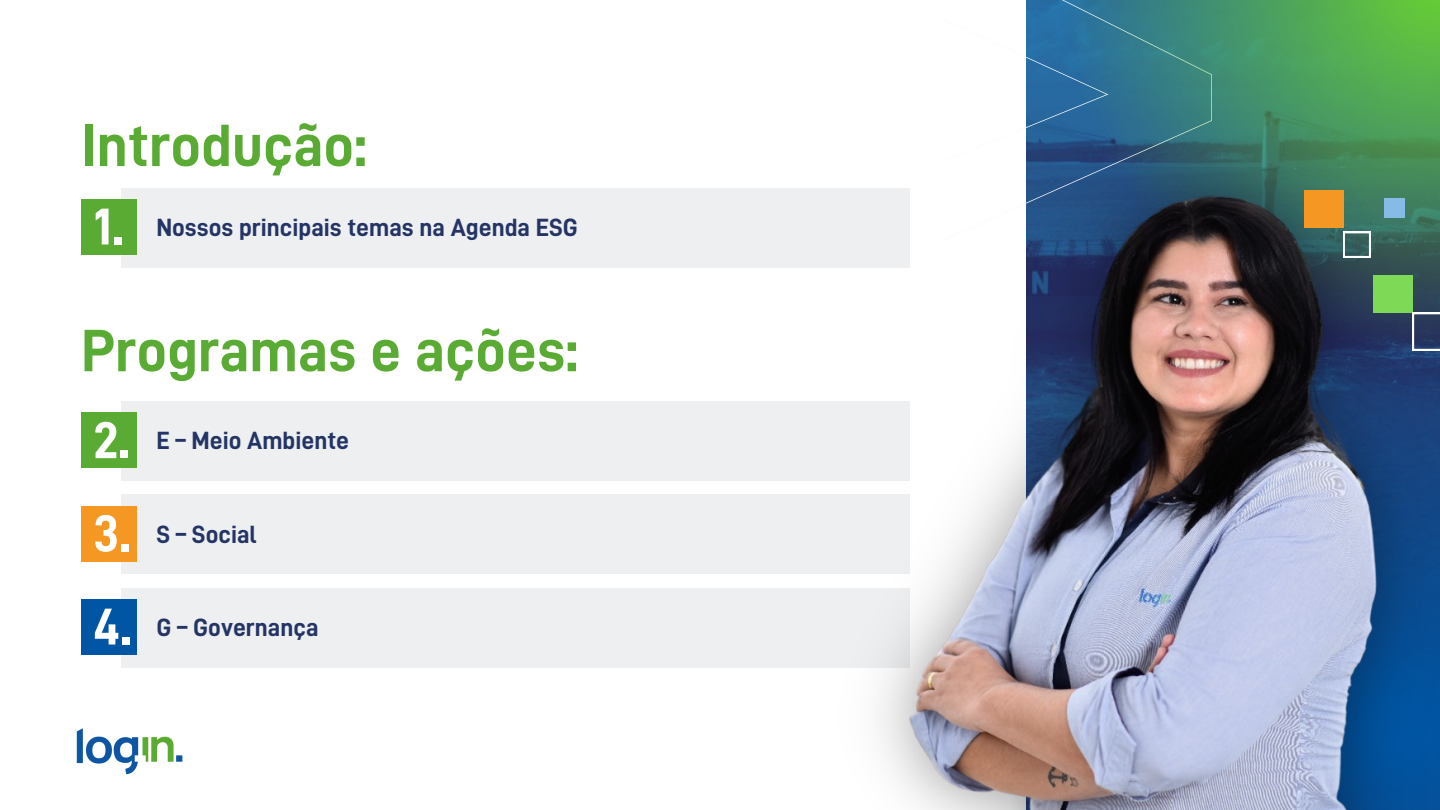
<style>
.page{position:relative;width:1440px;height:810px;background:#fff}
.page>*{position:absolute;margin:0;border:0;box-sizing:border-box;transform-origin:0 0}
.t1{font:60px "D DIN Bold";color:#5aab33}
.t2{font:52px "D DIN Bold";color:#fff}
.t3{font:25px "D DIN Bold";color:#233465}
</style>
<div class="page">
<div style="left:121px;top:401px;width:788px;height:80px;background:#edeff0"></div>
<div style="left:121px;top:495px;width:788px;height:79px;background:#edeff0"></div>
<div style="left:121px;top:588px;width:788px;height:79px;background:#edeff0"></div>
<div style="left:121px;top:188px;width:788px;height:79px;background:#edeff0"></div>
<svg style="left:1027px;top:0;width:413px;height:167px;background:#3f8a71"></svg>
<img style="left:76px;top:728px;width:107px;height:47px">
<img style="left:837px;top:167px;width:603px;height:643px">
<div style="left:1373px;top:275px;width:39px;height:38px;background:#7ed957"></div>
<svg style="left:1413px;top:313px;width:27px;height:37px"></svg>
<svg style="left:1343px;top:232px;width:27px;height:25px"></svg>
<div style="left:1384px;top:198px;width:21px;height:20px;background:#86bbe6"></div>
<div style="left:81px;top:413px;width:55px;height:55px;background:#5aab33"></div>
<div style="left:81px;top:506px;width:55px;height:55px;background:#f49723"></div>
<div style="left:81px;top:599px;width:55px;height:55px;background:#0056a4"></div>
<div style="left:81px;top:199px;width:55px;height:55px;background:#5aab33"></div>
<div style="left:1304px;top:190px;width:39px;height:38px;background:#f49723"></div>
<p class="t1" style="left:81px;top:116px;width:287px">Introdução:</p>
<p class="t2" style="left:94px;top:201px;width:31px">1.</p>
<p class="t3" style="left:156px;top:215px;width:423px">Nossos principais temas na Agenda ESG</p>
<p class="t1" style="left:81px;top:321px;width:499px">Programas e ações:</p>
<p class="t2" style="left:93px;top:415px;width:38px">2.</p>
<p class="t2" style="left:93px;top:508px;width:39px">3.</p>
<p class="t2" style="left:93px;top:601px;width:40px">4.</p>
<p class="t3" style="left:156px;top:429px;width:194px">E – Meio Ambiente</p>
<p class="t3" style="left:156px;top:522px;width:102px">S – Social</p>
<p class="t3" style="left:156px;top:615px;width:164px">G – Governança</p>
</div>
